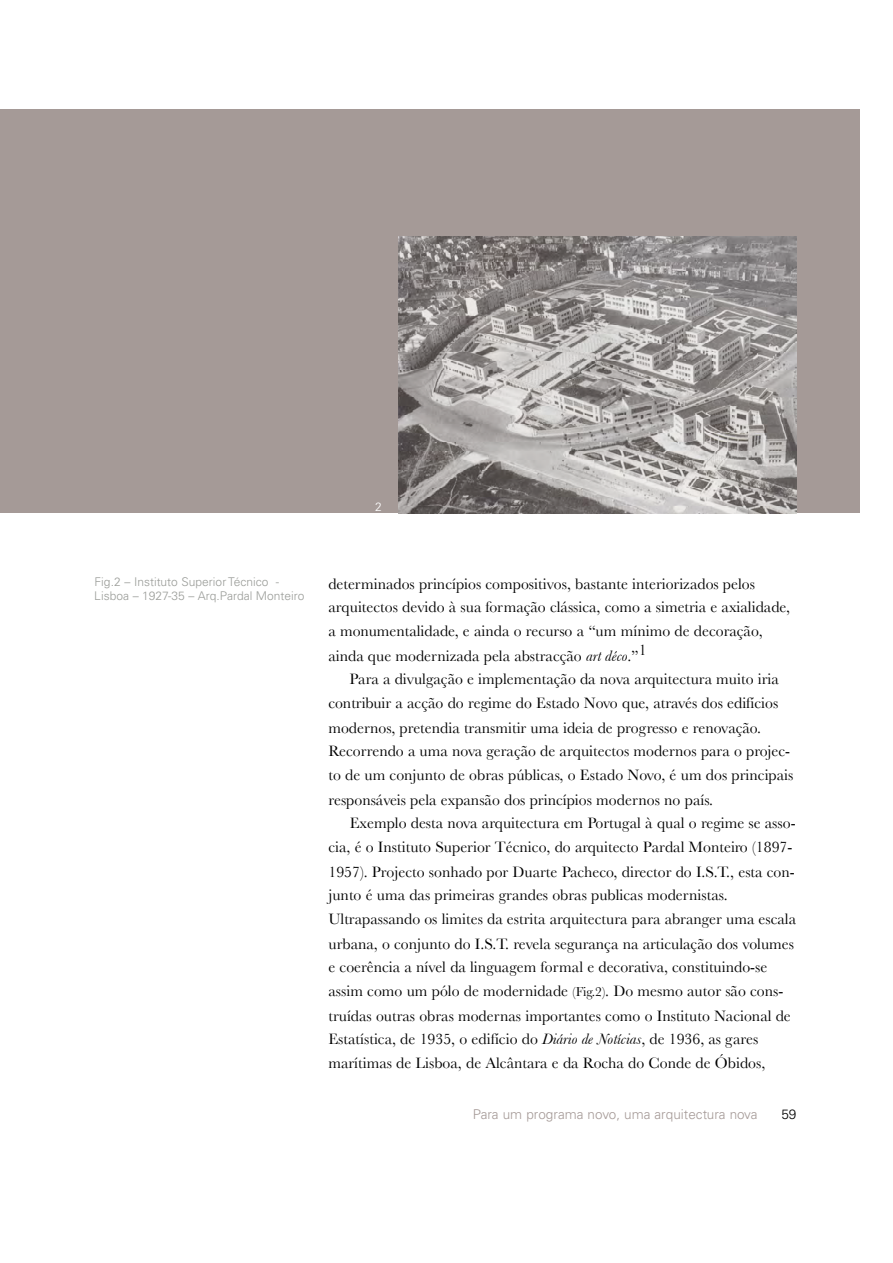
<style>
.page{position:relative;width:893px;height:1263px;background:#fff}
.page>*{position:absolute;margin:0;border:0;box-sizing:border-box;transform-origin:0 0}
.t1{font:15.75px "Baskerville";color:#000}
.t2{font:300 13.5px "Univers";color:#a59a97}
.t3{font:300 13.5px "Univers";color:#000}
.t4{font:300 12px/14.4px "Univers";color:#9a9c98}
.t5{font:300 12px "Univers";color:#fff}
.s1{font-style:italic}
.s2{font-size:13.5px}
</style>
<div class="page">
<div style="left:0;top:109px;width:860px;height:404px;background:#a59a97"></div>
<img style="left:398px;top:237px;width:398px;height:276px">
<p class="t5" style="left:375px;top:502px;width:8px">2</p>
<p class="t4" style="left:94px;top:575px;width:212px">Fig.2 – Instituto Superior Técnico -<br>Lisboa – 1927-35 – Arq.Pardal Monteiro</p>
<p class="t1" style="left:328px;top:574px;width:428px">determinados princípios compositivos, bastante interiorizados pelos</p>
<p class="t1" style="left:328px;top:598px;width:463px">arquitectos devido à sua formação clássica, como a simetria e axialidade,</p>
<p class="t1" style="left:328px;top:622px;width:436px">a monumentalidade, e ainda o recurso a “um mínimo de decoração,</p>
<p class="t1" style="left:328px;top:646px;width:320px">ainda que modernizada pela abstracção <span class="s1">art déco</span>.”1</p>
<p class="t1" style="left:350px;top:670px;width:431px">Para a divulgação e implementação da nova arquitectura muito iria</p>
<p class="t1" style="left:328px;top:694px;width:451px">contribuir a acção do regime do Estado Novo que, através dos edifícios</p>
<p class="t1" style="left:328px;top:718px;width:434px">modernos, pretendia transmitir uma ideia de progresso e renovação.</p>
<p class="t1" style="left:328px;top:742px;width:463px">Recorrendo a uma nova geração de arquitectos modernos para o projec-</p>
<p class="t1" style="left:328px;top:766px;width:466px">to de um conjunto de obras públicas, o Estado Novo, é um dos principais</p>
<p class="t1" style="left:328px;top:790px;width:386px">responsáveis pela expansão dos princípios modernos no país.</p>
<p class="t1" style="left:350px;top:814px;width:447px">Exemplo desta nova arquitectura em Portugal à qual o regime se asso-</p>
<p class="t1" style="left:328px;top:838px;width:465px">cia, é o Instituto Superior Técnico, do arquitecto Pardal Monteiro (1897-</p>
<p class="t1" style="left:328px;top:862px;width:468px">1957). Projecto sonhado por Duarte Pacheco, director do I.S.T., esta con-</p>
<p class="t1" style="left:328px;top:886px;width:401px">junto é uma das primeiras grandes obras publicas modernistas.</p>
<p class="t1" style="left:328px;top:910px;width:469px">Ultrapassando os limites da estrita arquitectura para abranger uma escala</p>
<p class="t1" style="left:328px;top:934px;width:467px">urbana, o conjunto do I.S.T. revela segurança na articulação dos volumes</p>
<p class="t1" style="left:328px;top:958px;width:440px">e coerência a nível da linguagem formal e decorativa, constituindo-se</p>
<p class="t1" style="left:328px;top:982px;width:456px">assim como um pólo de modernidade <span class="s2">(Fig.2)</span>. Do mesmo autor são cons-</p>
<p class="t1" style="left:328px;top:1006px;width:464px">truídas outras obras modernas importantes como o Instituto Nacional de</p>
<p class="t1" style="left:328px;top:1030px;width:431px">Estatística, de 1935, o edifício do <span class="s1">Diário de Notícias</span>, de 1936, as gares</p>
<p class="t1" style="left:328px;top:1054px;width:438px">marítimas de Lisboa, de Alcântara e da Rocha do Conde de Óbidos,</p>
<p class="t2" style="left:473px;top:1109px;width:286px">Para um programa novo, uma arquitectura nova</p>
<p class="t3" style="left:781px;top:1109px;width:17px">59</p>
</div>
